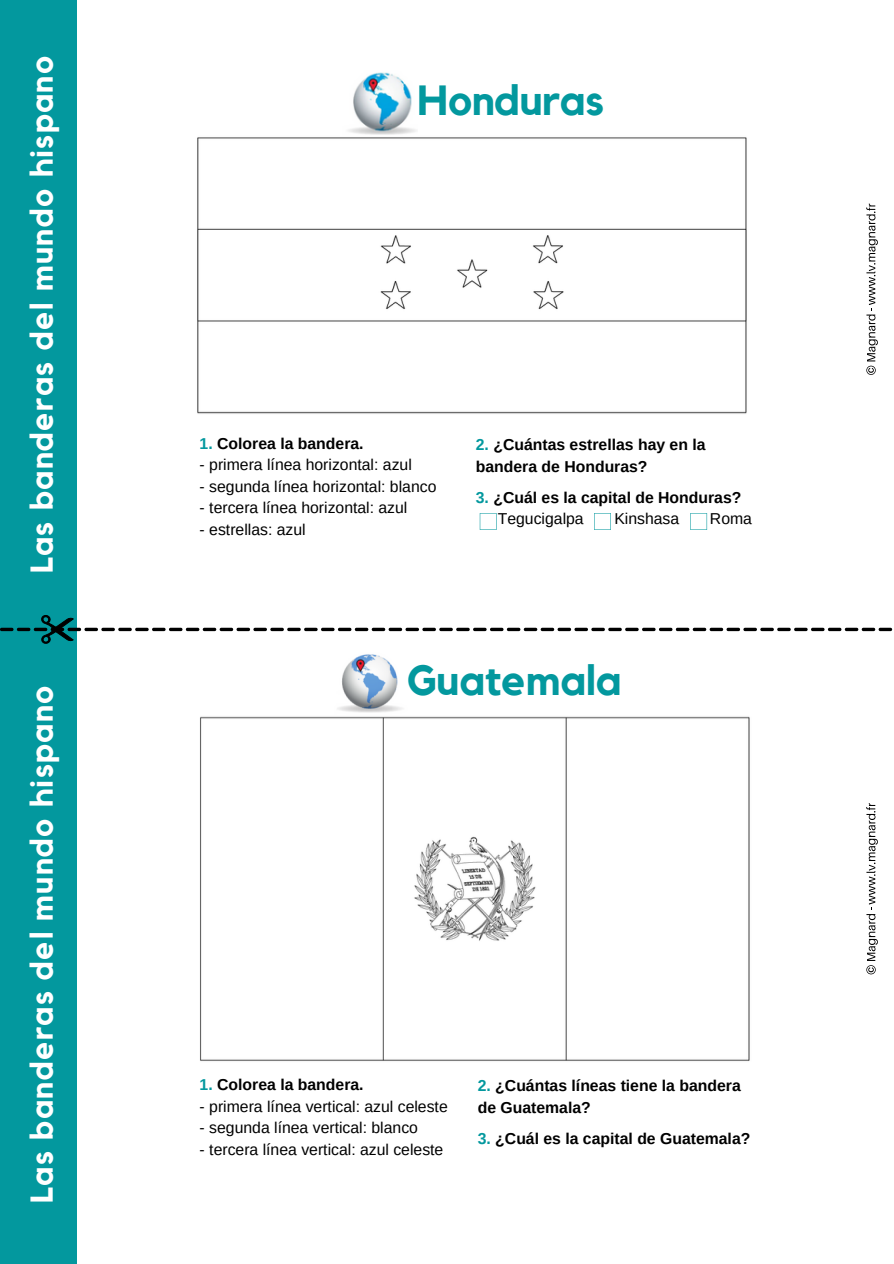
<style>
.page{position:relative;width:894px;height:1264px;background:#fff}
.page>*{position:absolute;margin:0;border:0;box-sizing:border-box;transform-origin:0 0}
.t1{font:700 42px "Kollektif";color:#03989e}
.t2{font:700 31.5px "Kollektif";letter-spacing:.045em;color:#fff}
.t3{font:15.75px "Arimo";color:#000}
.t4{font:700 15.75px/21.9px "Arimo";color:#000}
.s1{color:#03989e}
.s2{font-weight:400}
</style>
<div class="page">
<img style="left:197px;top:137px;width:550px;height:277px">
<img style="left:200px;top:716px;width:550px;height:345px">
<div style="left:0;top:629px;width:77px;height:634px;background:#03989e"></div>
<div style="left:0;top:0;width:77px;height:629px;background:#03989e"></div>
<svg style="left:0;top:615px;width:893px;height:28px"></svg>
<svg style="left:479px;top:513px;width:17px;height:17px"></svg>
<svg style="left:594px;top:513px;width:16px;height:17px"></svg>
<svg style="left:690px;top:513px;width:17px;height:17px"></svg>
<img style="left:337px;top:654px;width:66px;height:59px">
<img style="left:348px;top:72px;width:69px;height:63px">
<svg style="left:866px;top:203px;width:11px;height:172px"></svg>
<svg style="left:866px;top:803px;width:11px;height:171px"></svg>
<h2 class="t2" style="left:27px;top:573px;width:519px;rotate:-90deg">Las banderas del mundo hispano</h2>
<h2 class="t2" style="left:27px;top:1202px;width:519px;rotate:-90deg">Las banderas del mundo hispano</h2>
<h1 class="t1" style="left:417px;top:81px;width:188px">Honduras</h1>
<p class="t4" style="left:199px;top:432px;width:165px"><span class="s1">1.</span> Colorea la bandera.</p>
<p class="t3" style="left:199px;top:456px;width:214px">- primera línea horizontal: azul</p>
<p class="t3" style="left:199px;top:477px;width:238px">- segunda línea horizontal: blanco</p>
<p class="t3" style="left:199px;top:499px;width:209px">- tercera línea horizontal: azul</p>
<p class="t3" style="left:199px;top:520px;width:108px">- estrellas: azul</p>
<p class="t4" style="left:475px;top:433px;width:231px"><span class="s1">2.</span> ¿Cuántas estrellas hay en la bandera de Honduras?</p>
<p class="t4" style="left:497px;top:486px;width:245px;text-indent:-22px"><span class="s1">3.</span> ¿Cuál es la capital de Honduras?<br><span class="s2">Tegucigalpa</span></p>
<p class="t3" style="left:614px;top:510px;width:66px">Kinshasa</p>
<p class="t3" style="left:709px;top:510px;width:44px">Roma</p>
<h1 class="t1" style="left:407px;top:661px;width:215px">Guatemala</h1>
<p class="t4" style="left:199px;top:1074px;width:165px"><span class="s1">1.</span> Colorea la bandera.</p>
<p class="t3" style="left:199px;top:1097px;width:249px">- primera línea vertical: azul celeste</p>
<p class="t3" style="left:199px;top:1118px;width:220px">- segunda línea vertical: blanco</p>
<p class="t3" style="left:199px;top:1140px;width:245px">- tercera línea vertical: azul celeste</p>
<p class="t4" style="left:477px;top:1074px;width:264px"><span class="s1">2.</span> ¿Cuántas líneas tiene la bandera de Guatemala?</p>
<p class="t4" style="left:477px;top:1127px;width:274px"><span class="s1">3.</span> ¿Cuál es la capital de Guatemala?</p>
</div>
